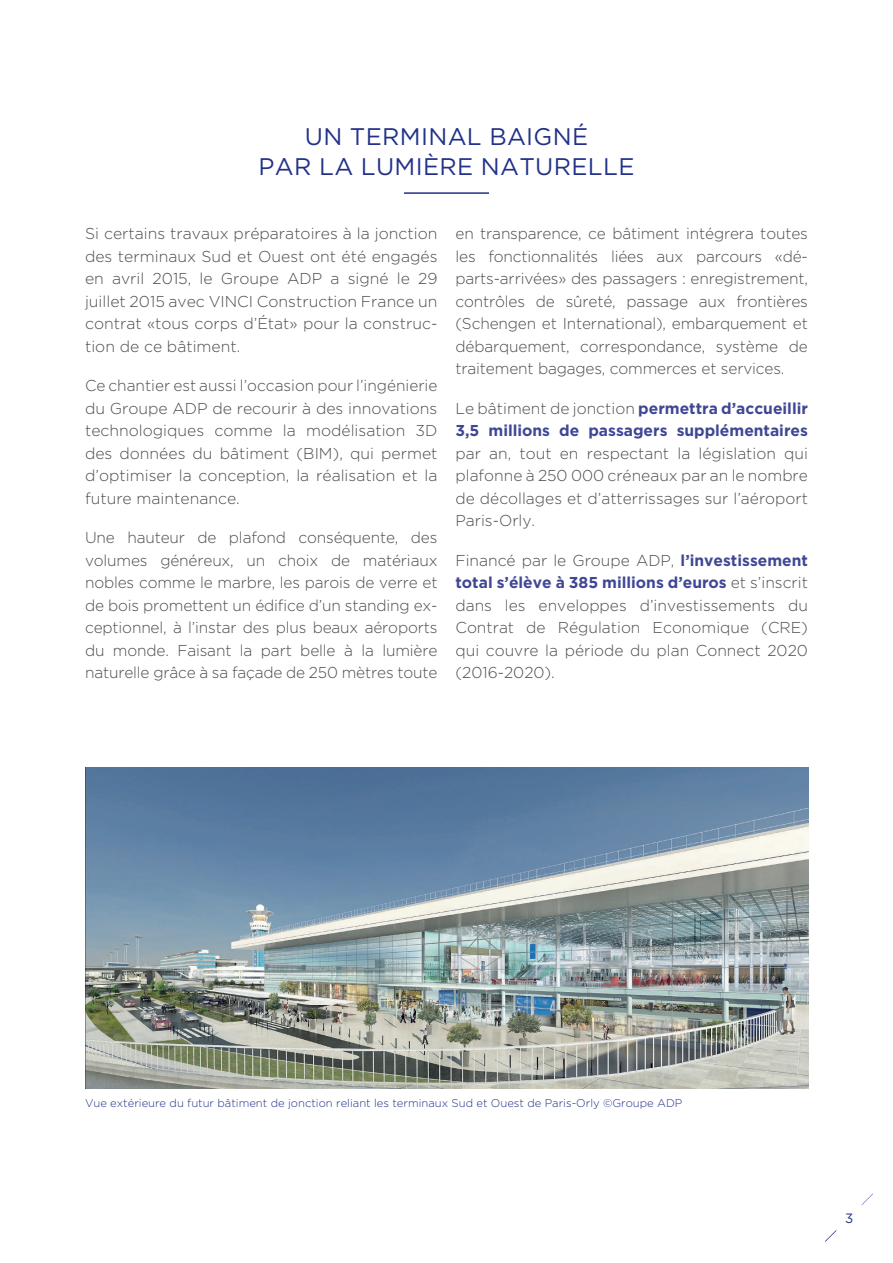
<style>
.page{position:relative;width:893px;height:1263px;background:#fff}
.page>*{position:absolute;margin:0;border:0;box-sizing:border-box;transform-origin:0 0}
.title2{font:24px/30px "Gotham";letter-spacing:.015em;color:#213189;text-align:center}
.t1{font:300 15.75px/22.5px "Gotham";color:#4b4c4d;text-align:justify}
.t2{font:13.5px "Gotham";color:#213189}
.date{font:300 11.25px "Gotham";color:#213189}
.s1{font-weight:700;color:#3f4795}
</style>
<div class="page">
<svg style="left:825px;top:1230px;width:12px;height:12px"></svg>
<svg style="left:861px;top:1193px;width:12px;height:12px"></svg>
<hr style="left:404px;top:192px;width:85px;height:2px;background:#213189">
<img style="left:85px;top:767px;width:723px;height:321px">
<p class="title2" style="left:259px;top:121px;width:377px">UN TERMINAL BAIGNÉ<br>PAR LA LUMIÈRE NATURELLE</p>
<p class="t1" style="left:85px;top:222px;width:354px">Si certains travaux préparatoires à la jonction des terminaux Sud et Ouest ont été engagés en avril 2015, le Groupe ADP a signé le 29 juillet 2015 avec VINCI Construction France un contrat «tous corps d’État» pour la construc&shy;tion de ce bâtiment.</p>
<p class="t1" style="left:85px;top:374px;width:354px">Ce chantier est aussi l’occasion pour l’ingénierie du Groupe ADP de recourir à des innovations technologiques comme la modélisation 3D des données du bâtiment (BIM), qui permet d’optimiser la conception, la réalisation et la future maintenance.</p>
<p class="t1" style="left:85px;top:526px;width:354px">Une hauteur de plafond conséquente, des volumes généreux, un choix de matériaux nobles comme le marbre, les parois de verre et de bois promettent un édifice d’un standing ex&shy;ceptionnel, à l’instar des plus beaux aéroports du monde. Faisant la part belle à la lumière naturelle grâce à sa façade de 250 mètres toute</p>
<p class="t1" style="left:455px;top:222px;width:354px">en transparence, ce bâtiment intégrera toutes les fonctionnalités liées aux parcours «dé&shy;parts-arrivées» des passagers : enregistrement, contrôles de sûreté, passage aux frontières (Schengen et International), embarquement et débarquement, correspondance, système de traitement bagages, commerces et services.</p>
<p class="t1" style="left:455px;top:396px;width:354px">Le bâtiment de jonction <span class="s1">permettra d’accueillir 3,5 millions de passagers supplémentaires </span>par an, tout en respectant la législation qui plafonne à 250 000 créneaux par an le nombre de décollages et d’atterrissages sur l’aéroport Paris-Orly.</p>
<p class="t1" style="left:455px;top:548px;width:354px">Financé par le Groupe ADP, <span class="s1">l’investissement total s’élève à 385 millions d’euros</span> et s’inscrit dans les enveloppes d’investissements du Contrat de Régulation Economique (CRE) qui couvre la période du plan Connect 2020 (2016-2020).</p>
<p class="date" style="left:85px;top:1096px;width:599px">Vue extérieure du futur bâtiment de jonction reliant les terminaux Sud et Ouest de Paris-Orly ©Groupe ADP</p>
<p class="t2" style="left:845px;top:1210px;width:10px">3</p>
</div>
